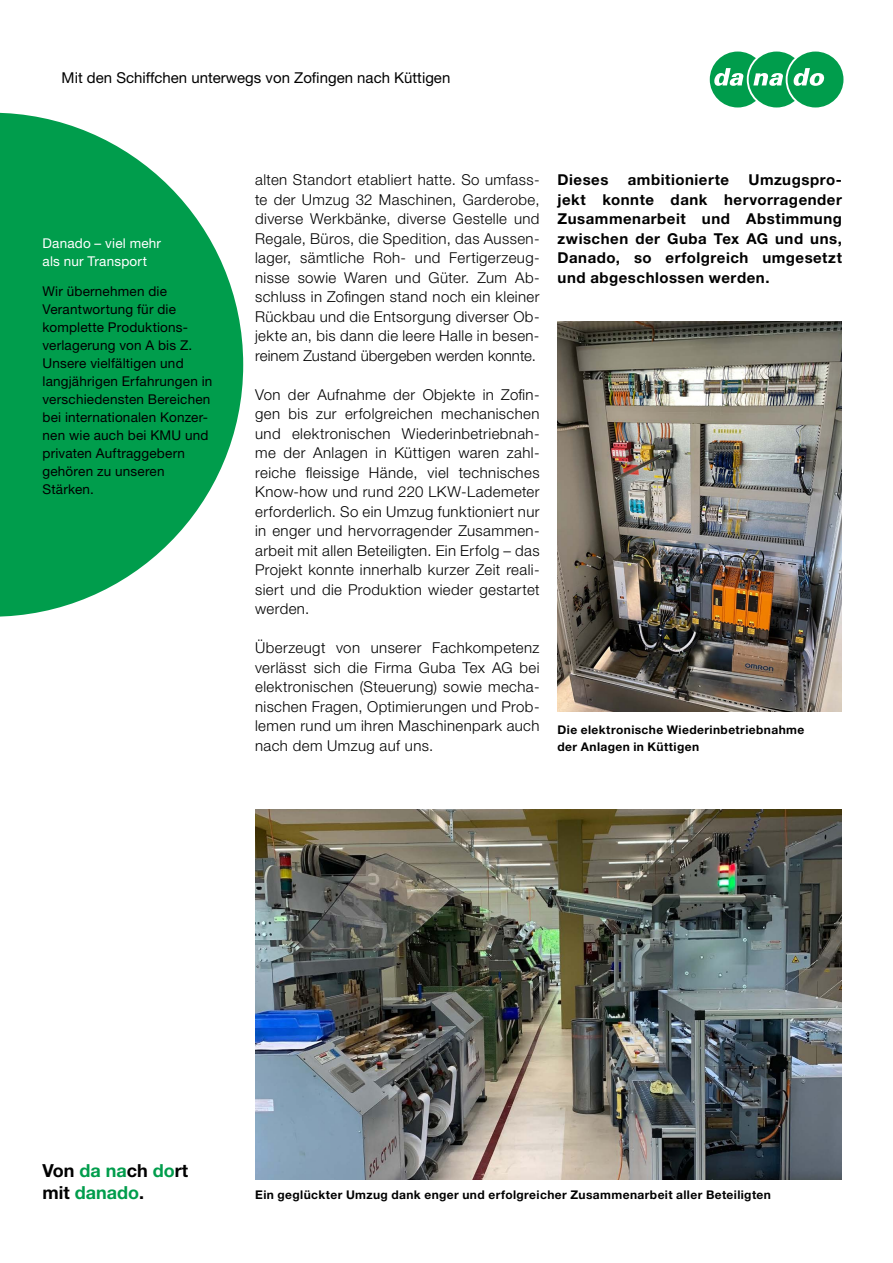
<style>
.page{position:relative;width:893px;height:1263px;background:#fff}
.page>*{position:absolute;margin:0;border:0;box-sizing:border-box;transform-origin:0 0}
.t1{font:700 18px/22.5px "Helvetica Neue LT Pro";color:#009d4c}
.t2{font:300 15px/19.5px "Helvetica Neue LT Pro";letter-spacing:.025em;color:#000;text-align:justify}
.t3{font:700 15px/19.5px "Helvetica Neue LT Pro";letter-spacing:.035em;color:#000;text-align:justify}
.t4{font:15px "Helvetica Neue LT Pro";color:#000}
.t5{font:13.5px/18px "Helvetica Neue LT Pro";letter-spacing:.015em;color:#000}
.t6{font:13.5px/18px "Helvetica Neue LT Pro";letter-spacing:.015em;color:#fff}
.t7{font:700 12px/16.5px "Helvetica Neue LT Pro";letter-spacing:.035em;color:#000}
.s1{color:#000}
</style>
<div class="page">
<div style="left:709px;top:51px;width:58px;height:57px;background:#009d4c;border-radius:50%"></div>
<div style="left:708px;top:50px;width:60px;height:59px;border:2px solid #fff;border-radius:50%"></div>
<div style="left:748px;top:51px;width:57px;height:57px;background:#009d4c;border-radius:50%"></div>
<div style="left:747px;top:50px;width:59px;height:59px;border:2px solid #fff;border-radius:50%"></div>
<div style="left:787px;top:51px;width:57px;height:57px;background:#009d4c;border-radius:50%"></div>
<div style="left:786px;top:50px;width:59px;height:59px;border:2px solid #fff;border-radius:50%"></div>
<svg style="left:714px;top:68px;width:30px;height:18px"></svg>
<svg style="left:753px;top:73px;width:30px;height:13px"></svg>
<svg style="left:793px;top:68px;width:32px;height:18px"></svg>
<svg style="left:0;top:113px;width:243px;height:504px;fill:#009d4c"></svg>
<img style="left:255px;top:809px;width:587px;height:371px">
<img style="left:558px;top:322px;width:284px;height:390px">
<p class="t4" style="left:62px;top:69px;width:390px">Mit den Schiffchen unterwegs von Zofingen nach Küttigen</p>
<p class="t6" style="left:43px;top:234px;width:120px">Danado – viel mehr als nur Transport</p>
<p class="t5" style="left:43px;top:282px;width:171px">Wir übernehmen die<br>Verantwortung für die komplette Produktions&shy;verlagerung von A bis Z.<br>Unsere vielfältigen und langjährigen Erfahrungen in verschiedensten Bereichen bei internationalen Konzer&shy;nen wie auch bei KMU und privaten Auftraggebern gehören zu unseren<br>Stärken.</p>
<p class="t2" style="left:255px;top:170px;width:286px">alten Standort etabliert hatte. So umfass&shy;te der Umzug 32 Maschinen, Garderobe, diverse Werkbänke, diverse Gestelle und Regale, Büros, die Spedition, das Aussen&shy;lager, sämtliche Roh- und Fertigerzeug&shy;nisse sowie Waren und Güter. Zum Ab&shy;schluss in Zofingen stand noch ein kleiner Rückbau und die Entsorgung diverser Ob&shy;jekte an, bis dann die leere Halle in besen&shy;reinem Zustand übergeben werden konnte.</p>
<p class="t2" style="left:255px;top:384px;width:286px">Von der Aufnahme der Objekte in Zofin&shy;gen bis zur erfolgreichen mechanischen und elektronischen Wiederinbetriebnah&shy;me der Anlagen in Küttigen waren zahl&shy;reiche fleissige Hände, viel technisches Know-how und rund 220 LKW-Lademeter erforderlich. So ein Umzug funktioniert nur in enger und hervorragender Zusammen&shy;arbeit mit allen Beteiligten. Ein Erfolg – das Projekt konnte innerhalb kurzer Zeit reali&shy;siert und die Produktion wieder gestartet werden.</p>
<p class="t2" style="left:255px;top:638px;width:286px">Überzeugt von unserer Fachkompetenz verlässt sich die Firma Guba Tex AG bei elektronischen (Steuerung) sowie mecha&shy;nischen Fragen, Optimierungen und Prob&shy;lemen rund um ihren Maschinenpark auch nach dem Umzug auf uns.</p>
<p class="t3" style="left:558px;top:170px;width:286px;text-indent:191px">Umzugspro&shy;jekt konnte dank hervorragender Zusammenarbeit und Abstimmung zwischen der Guba Tex AG und uns, Danado, so erfolgreich umgesetzt und abgeschlossen werden.</p>
<p class="t3" style="left:558px;top:170px;width:52px">Dieses</p>
<p class="t3" style="left:628px;top:170px;width:103px">ambitionierte</p>
<p class="t7" style="left:558px;top:721px;width:248px">Die elektronische Wiederinbetriebnahme der Anlagen in Küttigen</p>
<p class="t1" style="left:43px;top:1159px;width:147px"><span class="s1">Von</span> da na<span class="s1">ch</span> do<span class="s1">rt mit</span> danado<span class="s1">.</span></p>
<p class="t7" style="left:255px;top:1186px;width:517px">Ein geglückter Umzug dank enger und erfolgreicher Zusammenarbeit aller Beteiligten</p>
</div>
